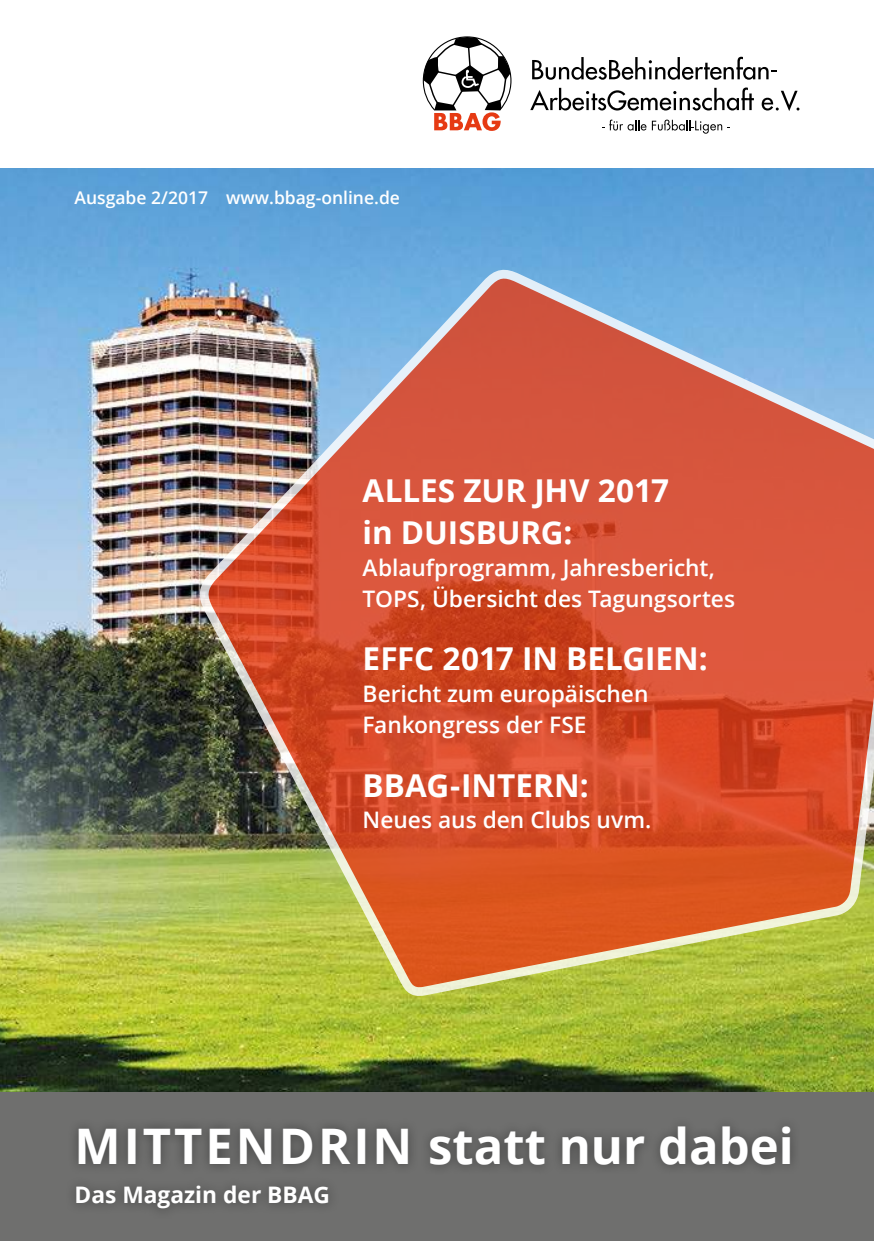
<style>
.page{position:relative;width:874px;height:1241px;background:#fff}
.page>*{position:absolute;margin:0;border:0;box-sizing:border-box;transform-origin:0 0}
.t1{font:700 49px "Open Sans";color:#fff}
.t2{font:700 31.5px/42px "Open Sans";letter-spacing:-.005em;color:#fff}
.t3{font:600 22.75px/31.5px "Open Sans";letter-spacing:-.005em;color:#fff}
.t4{font:700 22.75px "Open Sans";color:#fff}
.t5{font:600 17.5px "Open Sans";color:#fff}
</style>
<div class="page">
<img style="left:0;top:169px;width:873px;height:922px">
<svg style="left:532px;top:57px;width:244px;height:23px"></svg>
<svg style="left:530px;top:87px;width:223px;height:23px"></svg>
<svg style="left:761px;top:91px;width:38px;height:20px"></svg>
<svg style="left:602px;top:120px;width:127px;height:14px"></svg>
<svg style="left:422px;top:36px;width:90px;height:95px"></svg>
<img style="left:190px;top:260px;width:683px;height:737px">
<div style="left:0;top:1091px;width:873px;height:149px;background:#6f6f6e"></div>
<div style="left:67px;top:1116px;width:734px;height:59px;background:#000;opacity:.38"></div>
<div style="left:65px;top:1175px;width:274px;height:44px;background:#000;opacity:.38"></div>
<p class="t5" style="left:74px;top:190px;width:327px">Ausgabe 2/2017 www.bbag-online.de</p>
<h2 class="t2" style="left:362px;top:473px;width:308px">ALLES ZUR JHV 2017 in DUISBURG:</h2>
<p class="t3" style="left:362px;top:554px;width:374px">Ablaufprogramm, Jahresbericht,<br>TOPS, Übersicht des Tagungsortes</p>
<h2 class="t2" style="left:362px;top:641px;width:346px">EFFC 2017 IN BELGIEN:</h2>
<p class="t3" style="left:362px;top:680px;width:287px">Bericht zum europäischen<br>Fankongress der FSE</p>
<h2 class="t2" style="left:362px;top:767px;width:227px">BBAG-INTERN:</h2>
<p class="t3" style="left:362px;top:806px;width:290px">Neues aus den Clubs uvm.</p>
<h1 class="t1" style="left:74px;top:1126px;width:720px">MITTENDRIN statt nur dabei</h1>
<p class="t4" style="left:74px;top:1185px;width:257px">Das Magazin der BBAG</p>
</div>
